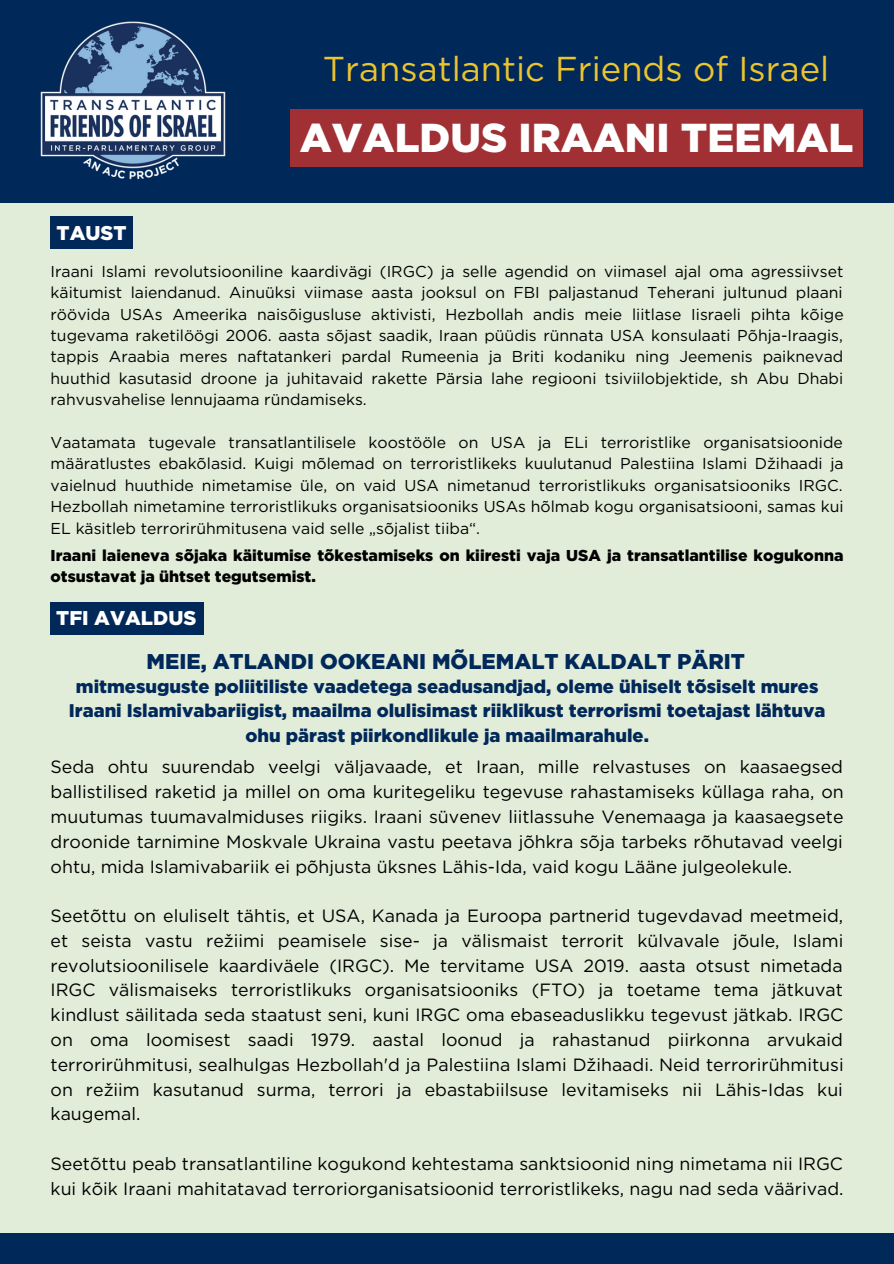
<style>
.page{position:relative;width:894px;height:1264px;background:#fff}
.page>*{position:absolute;margin:0;border:0;box-sizing:border-box;transform-origin:0 0}
.t1{font:900 40.35px "Gotham";color:#fff}
.t2{font:34.5px "Gotham";color:#ebc42e}
.t3{font:900 21.3px "Gotham";color:#002859}
.t4{font:900 19.8px "Gotham";color:#fff}
.t5{font:900 18.3px/24.8px "Gotham";color:#002859;text-align:center}
.t6{font:17.7px/24.8px "Gotham";color:#000;text-align:justify}
.t7{font:15.75px/21.5px "Gotham";color:#000;text-align:justify}
.t8{font:900 15.75px/21.5px "Gotham";color:#000}
</style>
<div class="page">
<div style="left:0;top:0;width:893px;height:1263px;background:#e1ecd9"></div>
<div style="left:0;top:1233px;width:893px;height:30px;background:#002859"></div>
<div style="left:0;top:0;width:893px;height:203px;background:#002859"></div>
<img style="left:40px;top:21px;width:186px;height:159px">
<div style="left:290px;top:109px;width:572px;height:58px;background:#a03033"></div>
<div style="left:51px;top:216px;width:82px;height:33px;background:#002859"></div>
<div style="left:51px;top:602px;width:153px;height:32px;background:#002859"></div>
<h2 class="t2" style="left:323px;top:54px;width:508px">Transatlantic Friends of Israel</h2>
<p class="t4" style="left:57px;top:224px;width:71px">TAUST</p>
<h1 class="t1" style="left:300px;top:120px;width:555px">AVALDUS IRAANI TEEMAL</h1>
<p class="t7" style="left:51px;top:261px;width:794px">Iraani Islami revolutsiooniline kaardivägi (IRGC) ja selle agendid on viimasel ajal oma agressiivset käitumist laiendanud. Ainuüksi viimase aasta jooksul on FBI paljastanud Teherani jultunud plaani röövida USAs Ameerika naisõigusluse aktivisti, Hezbollah andis meie liitlase Iisraeli pihta kõige tugevama raketilöögi 2006. aasta sõjast saadik, Iraan püüdis rünnata USA konsulaati Põhja-Iraagis, tappis Araabia meres naftatankeri pardal Rumeenia ja Briti kodaniku ning Jeemenis paiknevad huuthid kasutasid droone ja juhitavaid rakette Pärsia lahe regiooni tsiviilobjektide, sh Abu Dhabi rahvusvahelise lennujaama ründamiseks.</p>
<p class="t7" style="left:51px;top:432px;width:794px">Vaatamata tugevale transatlantilisele koostööle on USA ja ELi terroristlike organisatsioonide määratlustes ebakõlasid. Kuigi mõlemad on terroristlikeks kuulutanud Palestiina Islami Džihaadi ja vaielnud huuthide nimetamise üle, on vaid USA nimetanud terroristlikuks organisatsiooniks IRGC.<br>Hezbollah nimetamine terroristlikuks organisatsiooniks USAs hõlmab kogu organisatsiooni, samas kui EL käsitleb terrorirühmitusena vaid selle „sõjalist tiiba“.</p>
<p class="t8" style="left:51px;top:545px;width:794px">Iraani laieneva sõjaka käitumise tõkestamiseks on kiiresti vaja USA ja transatlantilise kogukonna otsustavat ja ühtset tegutsemist.</p>
<p class="t4" style="left:56px;top:609px;width:142px">TFI AVALDUS</p>
<p class="t3" style="left:146px;top:652px;width:599px">MEIE, ATLANDI OOKEANI MÕLEMALT KALDALT PÄRIT</p>
<p class="t5" style="left:69px;top:674px;width:757px">mitmesuguste poliitiliste vaadetega seadusandjad, oleme ühiselt tõsiselt mures<br>Iraani Islamivabariigist, maailma olulisimast riiklikust terrorismi toetajast lähtuva ohu pärast piirkondlikule ja maailmarahule.</p>
<p class="t6" style="left:51px;top:755px;width:794px">Seda ohtu suurendab veelgi väljavaade, et Iraan, mille relvastuses on kaasaegsed ballistilised raketid ja millel on oma kuritegeliku tegevuse rahastamiseks küllaga raha, on muutumas tuumavalmiduses riigiks. Iraani süvenev liitlassuhe Venemaaga ja kaasaegsete droonide tarnimine Moskvale Ukraina vastu peetava jõhkra sõja tarbeks rõhutavad veelgi ohtu, mida Islamivabariik ei põhjusta üksnes Lähis-Ida, vaid kogu Lääne julgeolekule.</p>
<p class="t6" style="left:51px;top:904px;width:794px">Seetõttu on eluliselt tähtis, et USA, Kanada ja Euroopa partnerid tugevdavad meetmeid, et seista vastu režiimi peamisele sise- ja välismaist terrorit külvavale jõule, Islami revolutsioonilisele kaardiväele (IRGC). Me tervitame USA 2019. aasta otsust nimetada IRGC välismaiseks terroristlikuks organisatsiooniks (FTO) ja toetame tema jätkuvat kindlust säilitada seda staatust seni, kuni IRGC oma ebaseaduslikku tegevust jätkab. IRGC on oma loomisest saadi 1979. aastal loonud ja rahastanud piirkonna arvukaid terrorirühmitusi, sealhulgas Hezbollah'd ja Palestiina Islami Džihaadi. Neid terrorirühmitusi on režiim kasutanud surma, terrori ja ebastabiilsuse levitamiseks nii Lähis-Idas kui kaugemal.</p>
<p class="t6" style="left:51px;top:1152px;width:794px">Seetõttu peab transatlantiline kogukond kehtestama sanktsioonid ning nimetama nii IRGC kui kõik Iraani mahitatavad terroriorganisatsioonid terroristlikeks, nagu nad seda väärivad.</p>
</div>
